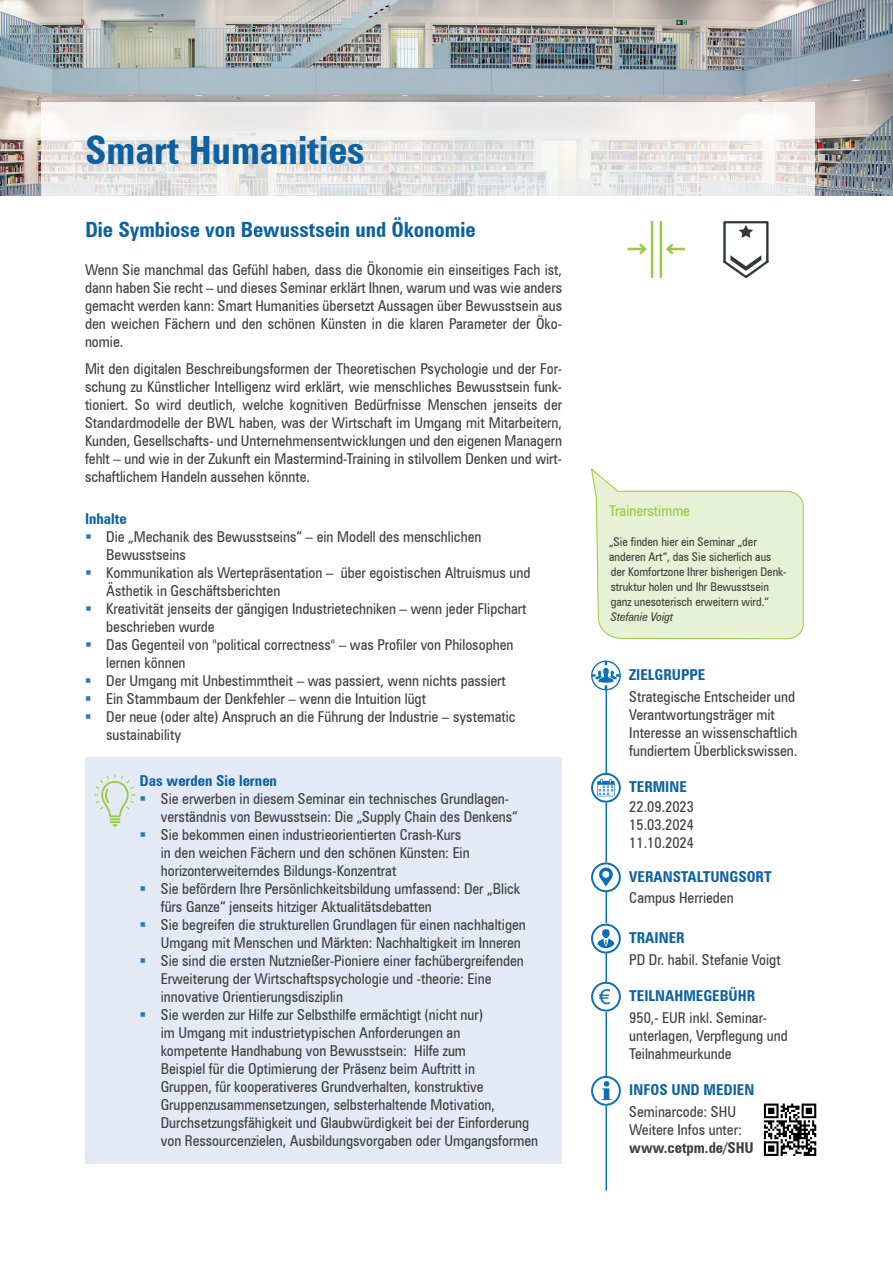
<style>
.page{position:relative;width:893px;height:1263px;background:#fff}
.page>*{position:absolute;margin:0;border:0;box-sizing:border-box;transform-origin:0 0}
.t1{font:700 condensed 39px "Zurich BT";color:#0b61a1}
.t2{font:700 condensed 21px "Zurich BT";color:#0b61a1}
.t3{font:condensed 15px/18px "Zurich BT";color:#3e3e3f}
.t4{font:700 condensed 15px "Zurich BT";color:#0b61a1}
.t5{font:700 condensed 15px "Zurich BT";color:#3e3e3f}
.t6{font:condensed 15px "Zurich BT";color:#99ca3e}
.t7{font:condensed 12px/15px "Zurich BT";color:#3e3e3f}
.t8{font:italic condensed 12px "Zurich BT";color:#3e3e3f}
</style>
<div class="page">
<hr style="left:605px;top:686px;width:2px;height:505px;background:#0c6fb8">
<img style="left:0;top:0;width:893px;height:196px">
<svg style="left:41px;top:102px;width:773px;height:94px;fill:#ececeb"></svg>
<svg style="left:591px;top:1076px;width:30px;height:30px"></svg>
<svg style="left:763px;top:1103px;width:54px;height:53px"></svg>
<svg style="left:764px;top:1103px;width:52px;height:53px"></svg>
<div style="left:85px;top:757px;width:476px;height:406px;background:#e3e9f5"></div>
<svg style="left:94px;top:774px;width:41px;height:53px"></svg>
<svg style="left:591px;top:773px;width:30px;height:29px"></svg>
<svg style="left:591px;top:924px;width:30px;height:29px"></svg>
<svg style="left:591px;top:982px;width:30px;height:29px"></svg>
<svg style="left:591px;top:862px;width:30px;height:30px"></svg>
<svg style="left:591px;top:661px;width:30px;height:29px"></svg>
<svg style="left:591px;top:468px;width:213px;height:171px"></svg>
<svg style="left:628px;top:241px;width:57px;height:16px"></svg>
<hr style="left:660px;top:222px;width:2px;height:54px;background:#98c93e">
<hr style="left:651px;top:222px;width:2px;height:54px;background:#98c93e">
<svg style="left:723px;top:221px;width:46px;height:57px"></svg>
<h1 class="t1" style="left:85px;top:126px;width:281px">Smart Humanities</h1>
<h2 class="t2" style="left:85px;top:217px;width:392px">Die Symbiose von Bewusstsein und Ökonomie</h2>
<p class="t3" style="left:85px;top:261px;width:479px;text-align:justify">Wenn Sie manchmal das Gefühl haben, dass die Ökonomie ein einseitiges Fach ist, dann haben Sie recht – und dieses Seminar erklärt Ihnen, warum und was wie anders gemacht werden kann: Smart Humanities übersetzt Aussagen über Bewusstsein aus den weichen Fächern und den schönen Künsten in die klaren Parameter der Öko&shy;nomie.</p>
<p class="t3" style="left:85px;top:359px;width:479px;text-align:justify">Mit den digitalen Beschreibungsformen der Theoretischen Psychologie und der For&shy;schung zu Künstlicher Intelligenz wird erklärt, wie menschliches Bewusstsein funk&shy;tioniert. So wird deutlich, welche kognitiven Bedürfnisse Menschen jenseits der Standardmodelle der BWL haben, was der Wirtschaft im Umgang mit Mitarbeitern, Kunden, Gesellschafts- und Unternehmensentwicklungen und den eigenen Managern fehlt – und wie in der Zukunft ein Mastermind-Training in stilvollem Denken und wirt&shy;schaftlichem Handeln aussehen könnte.</p>
<p class="t4" style="left:85px;top:509px;width:43px">Inhalte</p>
<p class="t3" style="left:106px;top:527px;width:426px">Die „Mechanik des Bewusstseins“ – ein Modell des menschlichen Bewusstseins<br>Kommunikation als Wertepräsentation – über egoistischen Altruismus und Ästhetik in Geschäftsberichten<br>Kreativität jenseits der gängigen Industrietechniken – wenn jeder Flipchart beschrieben wurde<br>Das Gegenteil von "political correctness" – was Profiler von Philosophen lernen können<br>Der Umgang mit Unbestimmtheit – was passiert, wenn nichts passiert<br>Ein Stammbaum der Denkfehler – wenn die Intuition lügt<br>Der neue (oder alte) Anspruch an die Führung der Industrie – systematic sustainability</p>
<p class="t4" style="left:140px;top:771px;width:139px">Das werden Sie lernen</p>
<p class="t3" style="left:161px;top:789px;width:379px">Sie erwerben in diesem Seminar ein technisches Grundlagen&shy;verständnis von Bewusstsein: Die „Supply Chain des Denkens“ Sie bekommen einen industrieorientierten Crash-Kurs<br>in den weichen Fächern und den schönen Künsten: Ein horizonterweiterndes Bildungs-Konzentrat<br>Sie befördern Ihre Persönlichkeitsbildung umfassend: Der „Blick fürs Ganze“ jenseits hitziger Aktualitätsdebatten<br>Sie begreifen die strukturellen Grundlagen für einen nachhaltigen Umgang mit Menschen und Märkten: Nachhaltigkeit im Inneren Sie sind die ersten Nutznießer-Pioniere einer fachübergreifenden Erweiterung der Wirtschaftspsychologie und -theorie: Eine innovative Orientierungsdisziplin<br>Sie werden zur Hilfe zur Selbsthilfe ermächtigt (nicht nur)<br>im Umgang mit industrietypischen Anforderungen an<br>kompetente Handhabung von Bewusstsein: Hilfe zum<br>Beispiel für die Optimierung der Präsenz beim Auftritt in<br>Gruppen, für kooperativeres Grundverhalten, konstruktive Gruppenzusammensetzungen, selbsterhaltende Motivation, Durchsetzungsfähigkeit und Glaubwürdigkeit bei der Einforderung von Ressourcenzielen, Ausbildungsvorgaben oder Umgangsformen</p>
<p class="t6" style="left:609px;top:501px;width:82px">Trainerstimme</p>
<p class="t7" style="left:609px;top:534px;width:179px">„Sie finden hier ein Seminar „der anderen Art“, das Sie sicherlich aus der Komfortzone Ihrer bisherigen Denk&shy;struktur holen und Ihr Bewusstsein ganz unesoterisch erweitern wird.“</p>
<p class="t8" style="left:611px;top:609px;width:64px">Stefanie Voigt</p>
<p class="t4" style="left:629px;top:666px;width:78px">ZIELGRUPPE</p>
<p class="t3" style="left:629px;top:687px;width:170px">Strategische Entscheider und<br>Verantwortungsträger mit<br>Interesse an wissenschaftlich fundiertem Überblickswissen.</p>
<p class="t4" style="left:629px;top:778px;width:59px">TERMINE</p>
<p class="t3" style="left:629px;top:798px;width:66px;text-align:justify">22.09.2023<br>15.03.2024<br>11.10.2024</p>
<p class="t4" style="left:629px;top:867px;width:144px">VERANSTALTUNGSORT</p>
<p class="t3" style="left:629px;top:889px;width:106px">Campus Herrieden</p>
<p class="t4" style="left:629px;top:928px;width:57px">TRAINER</p>
<p class="t3" style="left:629px;top:950px;width:153px">PD Dr. habil. Stefanie Voigt</p>
<p class="t4" style="left:629px;top:987px;width:127px">TEILNAHMEGEBÜHR</p>
<p class="t3" style="left:629px;top:1008px;width:160px">950,- EUR inkl. Seminar&shy;unterlagen, Verpflegung und<br>Teilnahmeurkunde</p>
<p class="t4" style="left:629px;top:1081px;width:127px">INFOS UND MEDIEN</p>
<p class="t3" style="left:629px;top:1103px;width:114px">Seminarcode: SHU<br>Weitere Infos unter:</p>
<p class="t5" style="left:629px;top:1139px;width:126px">www.cetpm.de/SHU</p>
</div>
